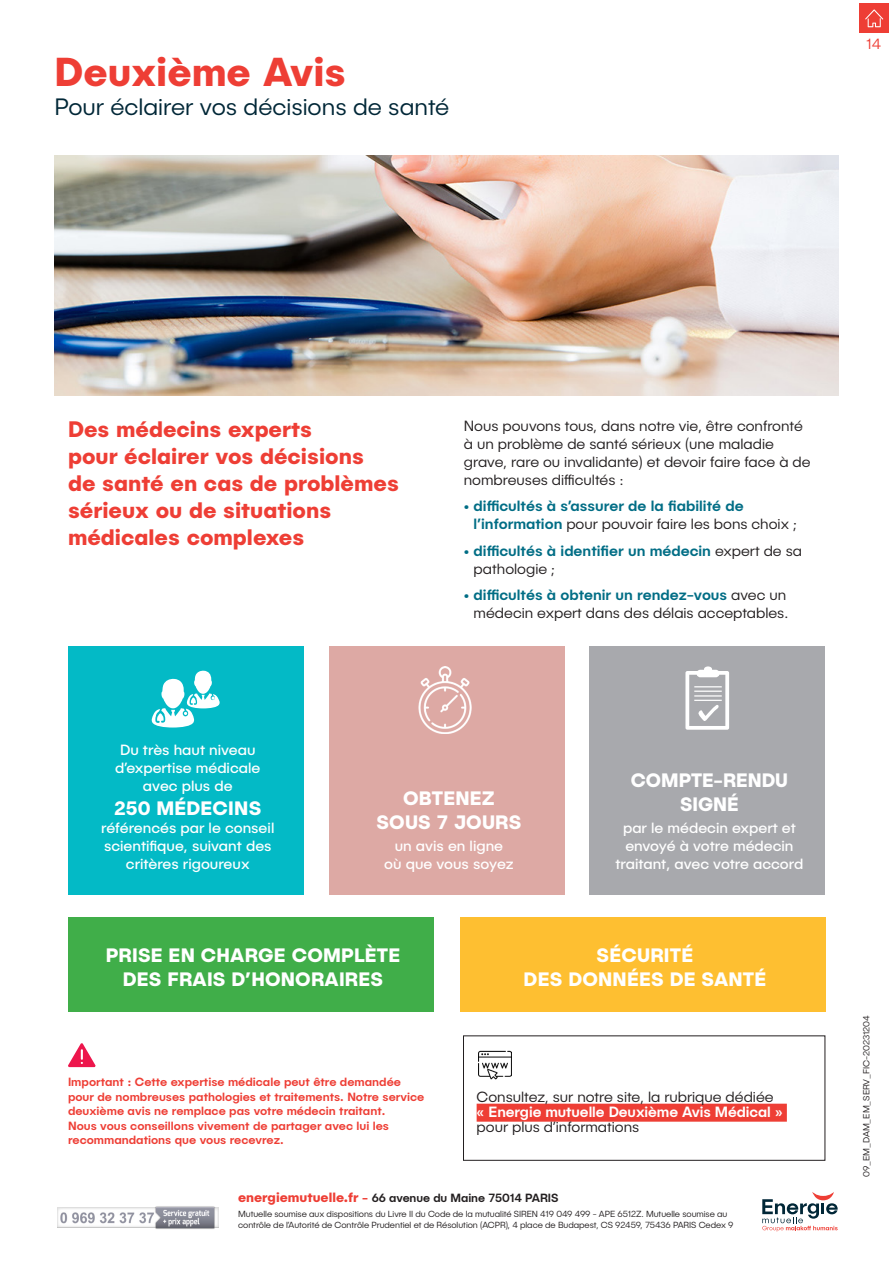
<style>
.page{position:relative;width:893px;height:1263px;background:#fff}
.page>*{position:absolute;margin:0;border:0;box-sizing:border-box;transform-origin:0 0}
.t1{font:700 40.5px "Publica Sans";color:#ee3e35}
.t2{font:300 24px "Publica Sans";color:#002737}
.t3{font:700 22.5px/27px "Publica Sans";color:#ee3e35}
.t4{font:700 19.5px/23.4px "Publica Sans";letter-spacing:.01em;color:#fff;text-align:center}
.t5{font:300 15px/18px "Publica Sans";color:#231f20}
.t6{font:15px/18px "Publica Sans";color:#fff;text-align:center}
.t7{font:500 15px/18px "Publica Sans";color:#006d85}
.t8{font:300 15px "Publica Sans";color:#ee3e35}
.t9{font:500 12px/14.4px "Publica Sans";color:#ee3e35}
.t10{font:500 12px "Publica Sans";letter-spacing:-.005em;color:#231f20}
.t11{font:300 9px/10.5px "Publica Sans";letter-spacing:-.005em;color:#231f20}
.s1{font-weight:300;color:#231f20}
.s2{font-weight:500;color:#006d85}
.s3{font-weight:500;color:#fff}
.s4{font-weight:700;font-size:13.5px;color:#ee3e35}
.s5{font-weight:700;color:#ee3e35}
</style>
<div class="page">
<svg style="left:762px;top:1192px;width:76px;height:39px"></svg>
<img style="left:57px;top:1206px;width:162px;height:23px">
<div style="left:477px;top:1104px;width:310px;height:18px;background:#ee3e35"></div>
<div style="left:463px;top:1035px;width:362px;height:126px;border:1px solid #231f20"></div>
<svg style="left:68px;top:1043px;width:28px;height:24px"></svg>
<img style="left:478px;top:1050px;width:34px;height:30px">
<img style="left:54px;top:155px;width:785px;height:240px">
<div style="left:68px;top:646px;width:235px;height:248px;background:#03bac6"></div>
<div style="left:68px;top:917px;width:366px;height:94px;background:#40ae49"></div>
<div style="left:329px;top:646px;width:235px;height:248px;background:#dda9a4"></div>
<div style="left:460px;top:917px;width:366px;height:94px;background:#febf31"></div>
<div style="left:590px;top:646px;width:235px;height:248px;background:#a8a9ad"></div>
<svg style="left:152px;top:670px;width:68px;height:57px"></svg>
<img style="left:418px;top:666px;width:54px;height:67px">
<svg style="left:685px;top:666px;width:44px;height:64px"></svg>
<div style="left:860px;top:4px;width:29px;height:29px;background:#ee3e35"></div>
<svg style="left:865px;top:9px;width:18px;height:18px"></svg>
<p class="t1" style="left:55px;top:46px;width:293px">Deuxième Avis</p>
<p class="t2" style="left:55px;top:92px;width:396px">Pour éclairer vos décisions de santé</p>
<p class="t8" style="left:866px;top:35px;width:16px">14</p>
<p class="t3" style="left:68px;top:414px;width:332px">Des médecins experts<br>pour éclairer vos décisions<br>de santé en cas de problèmes sérieux ou de situations médicales complexes</p>
<p class="t5" style="left:464px;top:416px;width:348px">Nous pouvons tous, dans notre vie, être confronté à un problème de santé sérieux (une maladie grave, rare ou invalidante) et devoir faire face à de nombreuses difficultés :</p>
<p class="t7" style="left:474px;top:497px;width:325px;text-indent:-10px">• difficultés à s’assurer de la fiabilité de l’information <span class="s1">pour pouvoir faire les bons choix ;</span></p>
<p class="t7" style="left:474px;top:541px;width:330px;text-indent:-10px">• difficultés à identifier un médecin <span class="s1">expert de sa pathologie ;</span></p>
<p class="t5" style="left:464px;top:586px;width:326px;text-align:right"><span class="s2">• difficultés à obtenir un rendez-vous</span> avec un médecin expert dans des délais acceptables.</p>
<p class="t6" style="left:115px;top:741px;width:147px">Du très haut niveau d’expertise médicale avec plus de</p>
<p class="t4" style="left:114px;top:795px;width:149px">250 MÉDECINS</p>
<p class="t6" style="left:101px;top:818px;width:175px">référencés par le conseil scientifique, suivant des critères rigoureux</p>
<p class="t4" style="left:376px;top:786px;width:147px">OBTENEZ<br>SOUS 7 JOURS</p>
<p class="t6" style="left:384px;top:836px;width:131px">un avis en ligne où que vous soyez</p>
<p class="t4" style="left:631px;top:768px;width:159px">COMPTE-RENDU<br>SIGNÉ</p>
<p class="t6" style="left:615px;top:818px;width:189px">par le médecin expert et envoyé à votre médecin traitant, avec votre accord</p>
<p class="t4" style="left:106px;top:943px;width:296px">PRISE EN CHARGE COMPLÈTE<br>DES FRAIS D’HONORAIRES</p>
<p class="t9" style="left:68px;top:1074px;width:358px">Important : Cette expertise médicale peut être demandée pour de nombreuses pathologies et traitements. Notre service deuxième avis ne remplace pas votre médecin traitant.<br>Nous vous conseillons vivement de partager avec lui les recommandations que vous recevrez.</p>
<p class="t4" style="left:524px;top:943px;width:244px">SÉCURITÉ<br>DES DONNÉES DE SANTÉ</p>
<p class="t5" style="left:477px;top:1089px;width:308px;line-height:15px">Consultez, sur notre site, la rubrique dédiée <span class="s3">« Energie mutuelle Deuxième Avis Médical » </span>pour plus d’informations</p>
<p class="t10" style="left:238px;top:1190px;width:322px"><span class="s4">energiemutuelle.fr</span> <span class="s5">-</span> 66 avenue du Maine 75014 PARIS</p>
<p class="t11" style="left:238px;top:1208px;width:497px">Mutuelle soumise aux dispositions du Livre II du Code de la mutualité SIREN 419 049 499 - APE 6512Z. Mutuelle soumise au contrôle de l’Autorité de Contrôle Prudentiel et de Résolution (ACPR), 4 place de Budapest, CS 92459, 75436 PARIS Cedex 9</p>
<p class="t11" style="left:861px;top:1177px;width:163px;rotate:-90deg">09_EM_DAM_EM_SERV_FIC-20231204</p>
</div>
